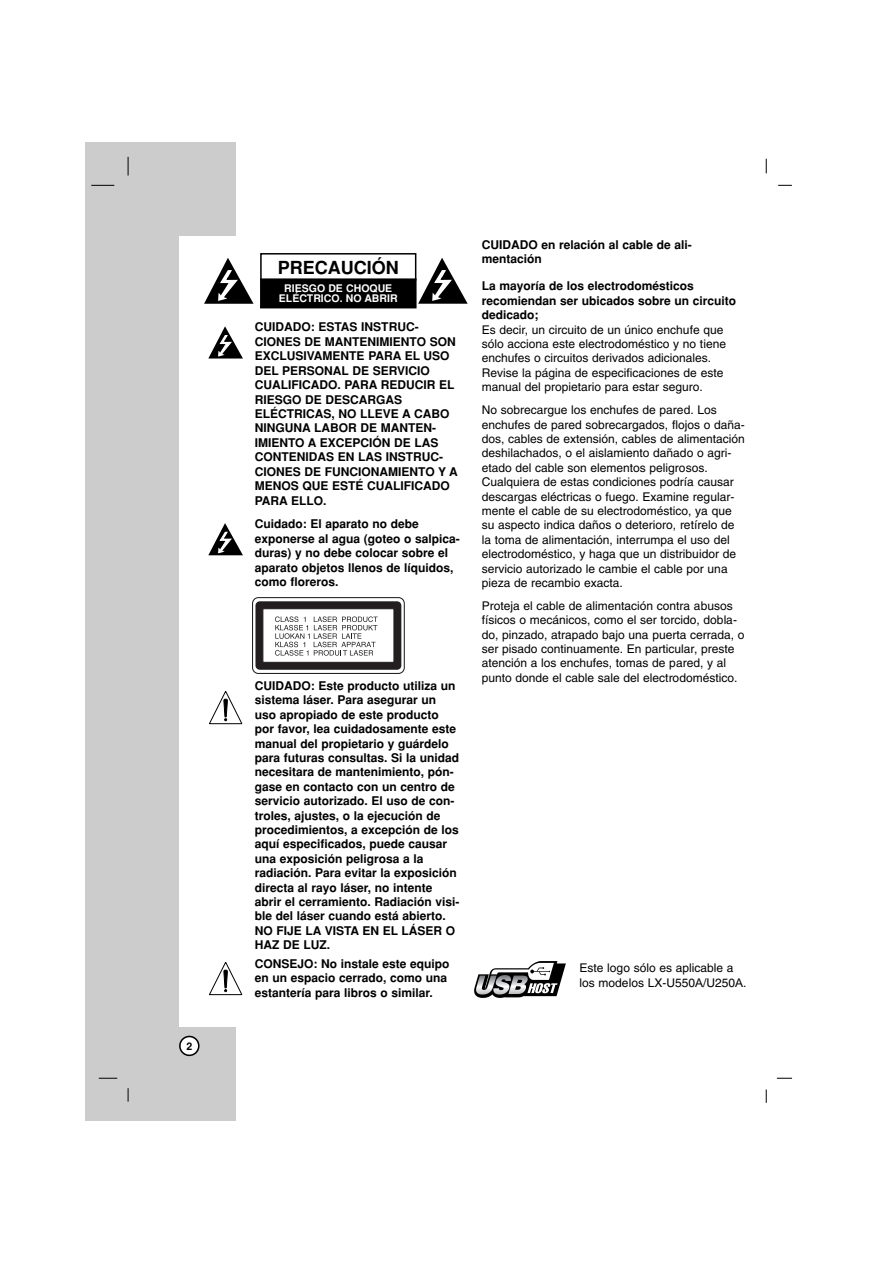
<style>
.page{position:relative;width:893px;height:1263px;background:#fff}
.page>*{position:absolute;margin:0;border:0;box-sizing:border-box;transform-origin:0 0}
.t1{font:700 18px "Helvetica";color:#000}
.t2{font:700 12px/14.4px "Helvetica";color:#000}
.t3{font:12px/14.4px "Helvetica";color:#000}
.t4{font:700 10.5px/10.5px "Helvetica";color:#fff;text-align:center}
.t5{font:700 10.5px "Helvetica";color:#000}
.s1{font-family:"Arial"}
</style>
<div class="page">
<div style="left:86px;top:143px;width:150px;height:978px;background:#ccc"></div>
<div style="left:179px;top:237px;width:133px;height:790px;background:#fff"></div>
<svg style="left:179px;top:1036px;width:20px;height:20px"></svg>
<svg style="left:127px;top:157px;width:2px;height:19px"></svg>
<svg style="left:91px;top:185px;width:23px;height:1px"></svg>
<svg style="left:98px;top:1078px;width:19px;height:1px"></svg>
<svg style="left:127px;top:1088px;width:2px;height:14px"></svg>
<svg style="left:765px;top:159px;width:1px;height:14px"></svg>
<svg style="left:778px;top:185px;width:13px;height:1px"></svg>
<svg style="left:776px;top:1078px;width:16px;height:1px"></svg>
<svg style="left:765px;top:1089px;width:1px;height:14px"></svg>
<svg style="left:209px;top:962px;width:34px;height:33px"></svg>
<svg style="left:209px;top:691px;width:34px;height:33px"></svg>
<svg style="left:208px;top:523px;width:35px;height:32px"></svg>
<svg style="left:208px;top:326px;width:35px;height:33px"></svg>
<svg style="left:204px;top:258px;width:49px;height:46px"></svg>
<div style="left:260px;top:253px;width:156px;height:28px;border:2px solid #000"></div>
<div style="left:261px;top:279px;width:154px;height:29px;background:#000"></div>
<svg style="left:418px;top:258px;width:49px;height:46px"></svg>
<div style="left:252px;top:597px;width:153px;height:77px;background:#fff;border:1px solid #231f20;border-radius:6px"></div>
<div style="left:255px;top:601px;width:146px;height:69px;background:#231f20;border-radius:4px"></div>
<div style="left:263px;top:609px;width:131px;height:53px;background:#fff"></div>
<svg style="left:275px;top:616px;width:102px;height:40px"></svg>
<svg style="left:474px;top:961px;width:92px;height:37px"></svg>
<p class="t5" style="left:186px;top:1043px;width:7px">2</p>
<h1 class="t1" style="left:278px;top:261px;width:122px">PRECAUCIÓN</h1>
<p class="t4" style="left:279px;top:284px;width:120px">RIESGO DE CHOQUE<br>ELÉCTRICO. NO ABRIR</p>
<p class="t2" style="left:255px;top:321px;width:204px">CUIDADO: ESTAS INSTRUC-<br>CIONES DE MANTENIMIENTO SON<br>EXCLUSIVAMENTE PARA EL USO<br>DEL PERSONAL DE SERVICIO<br>CUALIFICADO. PARA REDUCIR EL<br>RIESGO DE DESCARGAS<br>ELÉCTRICAS, NO LLEVE A CABO<br>NINGUNA LABOR DE MANTEN-<br>IMIENTO A EXCEPCIÓN DE LAS<br>CONTENIDAS EN LAS INSTRUC-<br>CIONES DE FUNCIONAMIENTO Y A<br>MENOS QUE ESTÉ CUALIFICADO<br>PARA ELLO.</p>
<p class="t2" style="left:255px;top:518px;width:207px">Cuidado: El aparato no debe exponerse al agua (goteo o salpica&shy;duras) y no debe colocar sobre el aparato objetos llenos de líquidos, como floreros.</p>
<p class="t2" style="left:255px;top:680px;width:206px">CUIDADO: Este producto utiliza un sistema láser. Para asegurar un uso apropiado de este producto por favor, lea cuidadosamente este manual del propietario y guárdelo para futuras consultas. Si la unidad necesitara de mantenimiento, pón&shy;gase en contacto con un centro de servicio autorizado. El uso de con&shy;troles, ajustes, o la ejecución de procedimientos, a excepción de los aquí especificados, puede causar una exposición peligrosa a la radiación. Para evitar la exposición directa al rayo láser, no intente abrir el cerramiento. Radiación visi&shy;ble del láser cuando está abierto.<br>NO FIJE LA VISTA EN EL LÁSER O<br>HAZ DE LUZ.</p>
<p class="t2" style="left:255px;top:957px;width:196px">CONSEJO: No instale este equipo en un espacio cerrado, como una estantería para libros o similar.</p>
<p class="t2" style="left:482px;top:239px;width:212px">CUIDADO en relación al cable de ali&shy;mentación</p>
<p class="t2" style="left:482px;top:280px;width:256px">La mayoría de los electrodomésticos recomiendan ser ubicados sobre un circuito dedicado;</p>
<p class="t3" style="left:482px;top:323px;width:246px">Es decir, un circuito de un único enchufe que sólo acciona este electrodoméstico y no tiene enchufes o circuitos derivados adicionales.<br>Revise la página de especificaciones de este manual del propietario para estar seguro.</p>
<p class="t3" style="left:482px;top:404px;width:264px">No sobrecargue los enchufes de pared. Los enchufes de pared sobrecargados, flojos o daña&shy;dos, cables de extensión, cables de alimentación deshilachados, o el aislamiento dañado o agri&shy;etado del cable son elementos peligrosos.<br>Cualquiera de estas condiciones podría causar descargas eléctricas o fuego. Examine regular&shy;mente el cable de su electrodoméstico, ya que su aspecto indica daños o deterioro, retírelo de la toma de alimentación, interrumpa el uso del electrodoméstico, y haga que un distribuidor de servicio autorizado le cambie el cable por una pieza de recambio exacta.</p>
<p class="t3" style="left:482px;top:600px;width:264px">Proteja el cable de alimentación contra abusos físicos o mecánicos, como el ser torcido, dobla&shy;do, pinzado, atrapado bajo una puerta cerrada, o ser pisado continuamente. En particular, preste atención a los enchufes, tomas de pared, y al punto donde el cable sale del electrodoméstico.</p>
<p class="t3" style="left:579px;top:962px;width:168px">Este logo sólo es aplicable a los modelos LX-U550<span class="s1">A</span>/U250<span class="s1">A</span>.</p>
</div>
